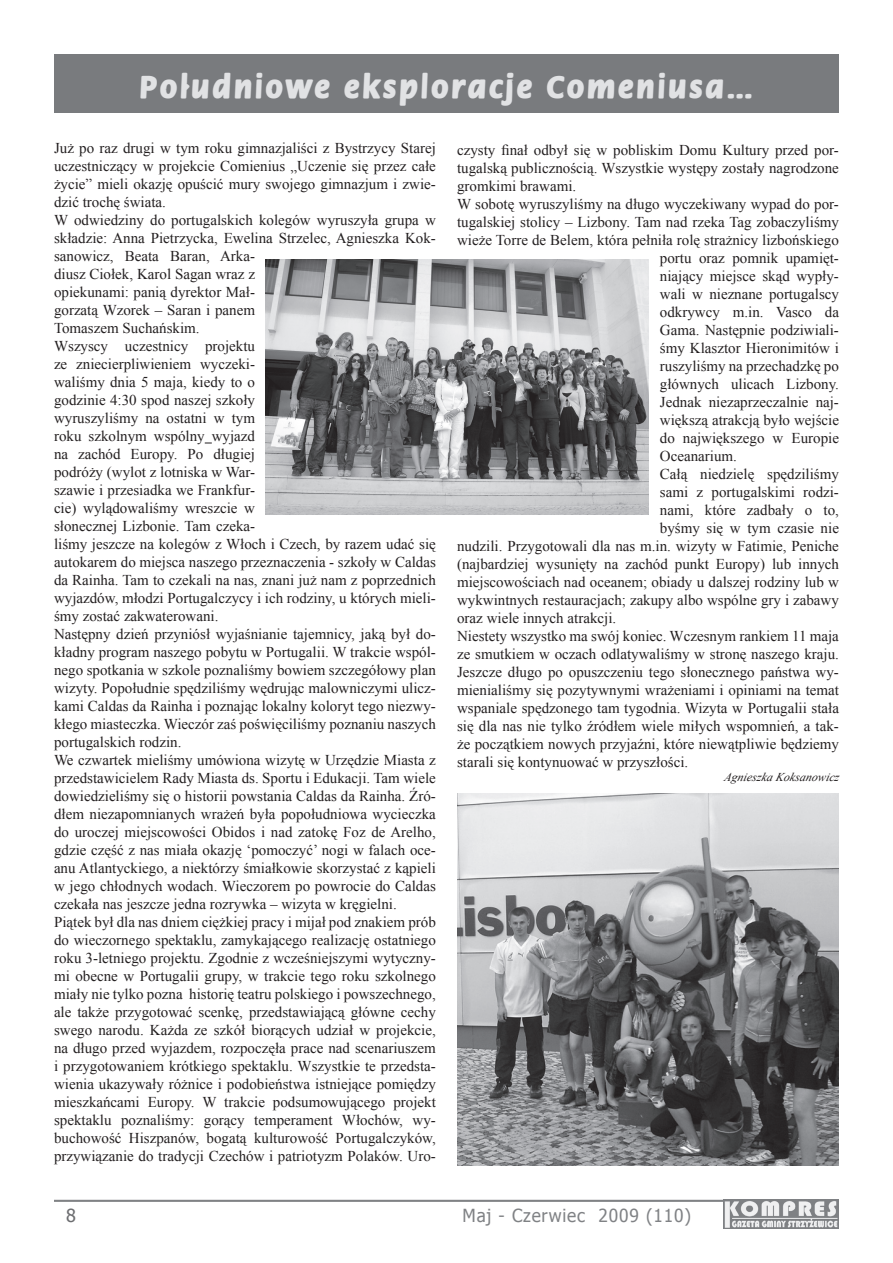
<style>
.page{position:relative;width:893px;height:1263px;background:#fff}
.page>*{position:absolute;margin:0;border:0;box-sizing:border-box;transform-origin:0 0}
.t1{font:700 33px "Wof Faun";letter-spacing:.065em;color:#e1e2e4}
.t2{font:18px "Tahoma";letter-spacing:.05em;color:#808285;scale:.96 1}
.t3{font:18px "Tahoma";color:#6c6d70}
.t4{font:15px/18px "Times New Roman";color:#231f20}
.t5{font:italic 12px "Times New Roman";color:#231f20}
</style>
<div class="page">
<hr style="left:54px;top:1200px;width:785px;height:2px;background:#808285">
<img style="left:724px;top:1201px;width:115px;height:27px">
<svg style="left:461px;top:1199px;width:33px;height:3px"></svg>
<img style="left:266px;top:259px;width:382px;height:255px">
<img style="left:457px;top:794px;width:382px;height:371px">
<div style="left:54px;top:54px;width:785px;height:59px;background:#797b7e"></div>
<h1 class="t1" style="left:139px;top:69px;width:617px">Południowe eksploracje Comeniusa…</h1>
<p class="t4" style="left:457px;top:141px;width:383px">czysty finał odbył się w pobliskim Domu Kultury przed por-</p>
<p class="t4" style="left:457px;top:159px;width:383px">tugalską publicznością. Wszystkie występy zostały nagrodzone</p>
<p class="t4" style="left:457px;top:177px;width:121px">gromkimi brawami.</p>
<p class="t4" style="left:457px;top:195px;width:383px">W sobotę wyruszyliśmy na długo wyczekiwany wypad do por-</p>
<p class="t4" style="left:457px;top:213px;width:383px">tugalskiej stolicy – Lizbony. Tam nad rzeka Tag zobaczyliśmy</p>
<p class="t4" style="left:457px;top:231px;width:383px">wieże Torre de Belem, która pełniła rolę strażnicy lizbońskiego</p>
<p class="t4" style="left:660px;top:249px;width:181px">portu oraz pomnik upamięt-</p>
<p class="t4" style="left:660px;top:267px;width:181px">niający miejsce skąd wypły-</p>
<p class="t4" style="left:660px;top:285px;width:181px">wali w nieznane portugalscy</p>
<p class="t4" style="left:660px;top:303px;width:181px">odkrywcy m.in. Vasco da</p>
<p class="t4" style="left:660px;top:321px;width:181px">Gama. Następnie podziwiali-</p>
<p class="t4" style="left:660px;top:339px;width:181px">śmy Klasztor Hieronimitów i</p>
<p class="t4" style="left:660px;top:357px;width:181px">ruszyliśmy na przechadzkę po</p>
<p class="t4" style="left:660px;top:375px;width:181px">głównych ulicach Lizbony.</p>
<p class="t4" style="left:660px;top:393px;width:181px">Jednak niezaprzeczalnie naj-</p>
<p class="t4" style="left:660px;top:411px;width:181px">większą atrakcją było wejście</p>
<p class="t4" style="left:660px;top:429px;width:181px">do największego w Europie</p>
<p class="t4" style="left:660px;top:447px;width:79px">Oceanarium.</p>
<p class="t4" style="left:660px;top:465px;width:181px">Całą niedzielę spędziliśmy</p>
<p class="t4" style="left:660px;top:483px;width:181px">sami z portugalskimi rodzi-</p>
<p class="t4" style="left:660px;top:501px;width:181px">nami, które zadbały o to,</p>
<p class="t4" style="left:660px;top:519px;width:181px">byśmy się w tym czasie nie</p>
<p class="t4" style="left:457px;top:537px;width:383px">nudzili. Przygotowali dla nas m.in. wizyty w Fatimie, Peniche</p>
<p class="t4" style="left:457px;top:555px;width:383px">(najbardziej wysunięty na zachód punkt Europy) lub innych</p>
<p class="t4" style="left:457px;top:573px;width:383px">miejscowościach nad oceanem; obiady u dalszej rodziny lub w</p>
<p class="t4" style="left:457px;top:591px;width:383px">wykwintnych restauracjach; zakupy albo wspólne gry i zabawy</p>
<p class="t4" style="left:457px;top:609px;width:161px">oraz wiele innych atrakcji.</p>
<p class="t4" style="left:457px;top:627px;width:383px">Niestety wszystko ma swój koniec. Wczesnym rankiem 11 maja</p>
<p class="t4" style="left:457px;top:645px;width:383px">ze smutkiem w oczach odlatywaliśmy w stronę naszego kraju.</p>
<p class="t4" style="left:457px;top:663px;width:383px">Jeszcze długo po opuszczeniu tego słonecznego państwa wy-</p>
<p class="t4" style="left:457px;top:681px;width:383px">mienialiśmy się pozytywnymi wrażeniami i opiniami na temat</p>
<p class="t4" style="left:457px;top:699px;width:383px">wspaniale spędzonego tam tygodnia. Wizyta w Portugalii stała</p>
<p class="t4" style="left:457px;top:717px;width:383px">się dla nas nie tylko źródłem wiele miłych wspomnień, a tak-</p>
<p class="t4" style="left:457px;top:735px;width:383px">że początkiem nowych przyjaźni, które niewątpliwie będziemy</p>
<p class="t4" style="left:457px;top:753px;width:233px">starali się kontynuować w przyszłości.</p>
<p class="t5" style="left:724px;top:769px;width:119px">Agnieszka Koksanowicz</p>
<p class="t4" style="left:54px;top:139px;width:383px">Już po raz drugi w tym roku gimnazjaliści z Bystrzycy Starej uczestniczący w projekcie Comienius „Uczenie się przez całe życie” mieli okazję opuścić mury swojego gimnazjum i zwie&shy;dzić trochę świata.<br>W odwiedziny do portugalskich kolegów wyruszyła grupa w składzie: Anna Pietrzycka, Ewelina Strzelec, Agnieszka Kok&shy;sanowicz, Beata Baran, Arka-<br>diusz Ciołek, Karol Sagan wraz z<br>opiekunami: panią dyrektor Mał-<br>gorzatą Wzorek – Saran i panem<br>Tomaszem Suchańskim.<br>Wszyscy uczestnicy projektu<br>ze zniecierpliwieniem wyczeki-<br>waliśmy dnia 5 maja, kiedy to o<br>godzinie 4:30 spod naszej szkoły<br>wyruszyliśmy na ostatni w tym<br>roku szkolnym wspólny wyjazd<br>na zachód Europy. Po długiej<br>podróży (wylot z lotniska w War-<br>szawie i przesiadka we Frankfur-<br>cie) wylądowaliśmy wreszcie w<br>słonecznej Lizbonie. Tam czeka-<br>liśmy jeszcze na kolegów z Włoch i Czech, by razem udać się autokarem do miejsca naszego przeznaczenia - szkoły w Caldas da Rainha. Tam to czekali na nas, znani już nam z poprzednich wyjazdów, młodzi Portugalczycy i ich rodziny, u których mieli&shy;śmy zostać zakwaterowani.<br>Następny dzień przyniósł wyjaśnianie tajemnicy, jaką był do&shy;kładny program naszego pobytu w Portugalii. W trakcie wspól&shy;nego spotkania w szkole poznaliśmy bowiem szczegółowy plan wizyty. Popołudnie spędziliśmy wędrując malowniczymi ulicz&shy;kami Caldas da Rainha i poznając lokalny koloryt tego niezwy&shy;kłego miasteczka. Wieczór zaś poświęciliśmy poznaniu naszych portugalskich rodzin.<br>We czwartek mieliśmy umówiona wizytę w Urzędzie Miasta z przedstawicielem Rady Miasta ds. Sportu i Edukacji. Tam wiele dowiedzieliśmy się o historii powstania Caldas da Rainha. Źró&shy;dłem niezapomnianych wrażeń była popołudniowa wycieczka do uroczej miejscowości Obidos i nad zatokę Foz de Arelho, gdzie część z nas miała okazję ‘pomoczyć’ nogi w falach oce&shy;anu Atlantyckiego, a niektórzy śmiałkowie skorzystać z kąpieli w jego chłodnych wodach. Wieczorem po powrocie do Caldas czekała nas jeszcze jedna rozrywka – wizyta w kręgielni.<br>Piątek był dla nas dniem ciężkiej pracy i mijał pod znakiem prób do wieczornego spektaklu, zamykającego realizację ostatniego roku 3-letniego projektu. Zgodnie z wcześniejszymi wytyczny&shy;mi obecne w Portugalii grupy, w trakcie tego roku szkolnego miały nie tylko pozna historię teatru polskiego i powszechnego, ale także przygotować scenkę, przedstawiającą główne cechy swego narodu. Każda ze szkół biorących udział w projekcie, na długo przed wyjazdem, rozpoczęła prace nad scenariuszem i przygotowaniem krótkiego spektaklu. Wszystkie te przedsta&shy;wienia ukazywały różnice i podobieństwa istniejące pomiędzy mieszkańcami Europy. W trakcie podsumowującego projekt spektaklu poznaliśmy: gorący temperament Włochów, wy&shy;buchowość Hiszpanów, bogatą kulturowość Portugalczyków, przywiązanie do tradycji Czechów i patriotyzm Polaków. Uro-</p>
<p class="t3" style="left:66px;top:1203px;width:11px">8</p>
<p class="t2" style="left:462px;top:1204px;width:240px">Maj - Czerwiec 2009 (110)</p>
</div>
